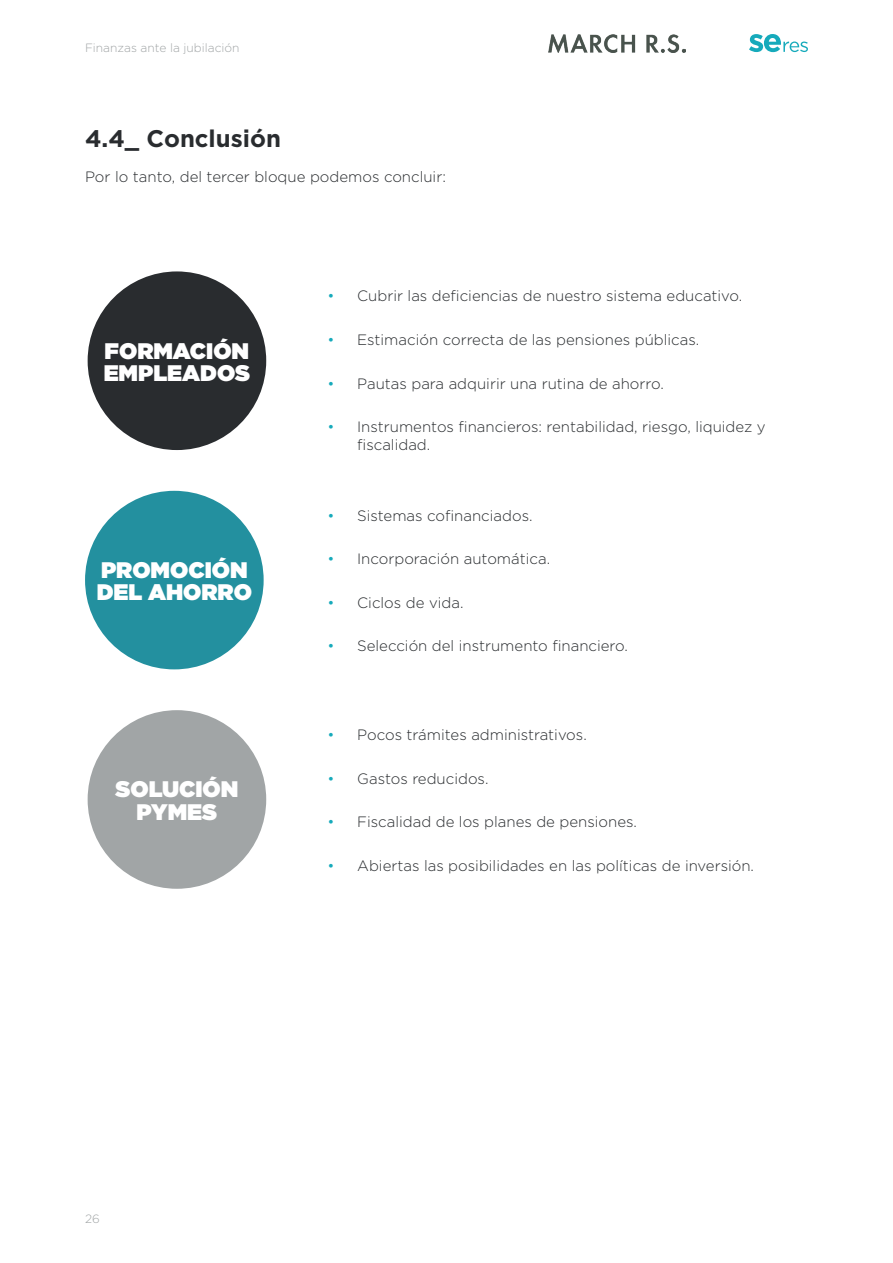
<style>
.page{position:relative;width:893px;height:1263px;background:#fff}
.page>*{position:absolute;margin:0;border:0;box-sizing:border-box;transform-origin:0 0}
.t1{font:700 24px "Gotham";color:#292c2f}
.t2{font:900 22.5px/22.5px "Gotham";color:#fff}
.t3{font:300 15px/18px "Gotham";color:#292c2f}
.t4{font:300 12px "Gotham";color:#a1a5a6}
.s1{color:#16aabb}
</style>
<div class="page">
<svg style="left:749px;top:34px;width:59px;height:18px"></svg>
<img style="left:549px;top:34px;width:136px;height:18px">
<div style="left:88px;top:271px;width:178px;height:179px;background:#292c2f;border-radius:50%"></div>
<div style="left:85px;top:491px;width:179px;height:178px;background:#23909f;border-radius:50%"></div>
<div style="left:88px;top:710px;width:178px;height:179px;background:#a1a5a6;border-radius:50%"></div>
<p class="t4" style="left:85px;top:40px;width:156px">Finanzas ante la jubilación</p>
<h1 class="t1" style="left:85px;top:122px;width:197px">4.4_ Conclusión</h1>
<p class="t3" style="left:85px;top:167px;width:362px">Por lo tanto, del tercer bloque podemos concluir:</p>
<h2 class="t2" style="left:104px;top:339px;width:148px">FORMACIÓN<br>EMPLEADOS</h2>
<h2 class="t2" style="left:97px;top:558px;width:157px">PROMOCIÓN<br>DEL AHORRO</h2>
<h2 class="t2" style="left:115px;top:778px;width:124px;text-align:center">SOLUCIÓN<br>PYMES</h2>
<p class="t3" style="left:327px;top:287px;width:416px"><span class="s1">•</span> Cubrir las deficiencias de nuestro sistema educativo.</p>
<p class="t3" style="left:327px;top:330px;width:373px"><span class="s1">•</span> Estimación correcta de las pensiones públicas.</p>
<p class="t3" style="left:327px;top:374px;width:338px"><span class="s1">•</span> Pautas para adquirir una rutina de ahorro.</p>
<p class="t3" style="left:357px;top:417px;width:410px;text-indent:-30px"><span class="s1">•</span> Instrumentos financieros: rentabilidad, riesgo, liquidez y fiscalidad.</p>
<p class="t3" style="left:327px;top:506px;width:207px"><span class="s1">•</span> Sistemas cofinanciados.</p>
<p class="t3" style="left:327px;top:550px;width:224px"><span class="s1">•</span> Incorporación automática.</p>
<p class="t3" style="left:327px;top:593px;width:138px"><span class="s1">•</span> Ciclos de vida.</p>
<p class="t3" style="left:327px;top:637px;width:302px"><span class="s1">•</span> Selección del instrumento financiero.</p>
<p class="t3" style="left:327px;top:725px;width:261px"><span class="s1">•</span> Pocos trámites administrativos.</p>
<p class="t3" style="left:327px;top:769px;width:163px"><span class="s1">•</span> Gastos reducidos.</p>
<p class="t3" style="left:327px;top:812px;width:311px"><span class="s1">•</span> Fiscalidad de los planes de pensiones.</p>
<p class="t3" style="left:327px;top:856px;width:428px"><span class="s1">•</span> Abiertas las posibilidades en las políticas de inversión.</p>
<p class="t4" style="left:85px;top:1211px;width:16px">26</p>
</div>
